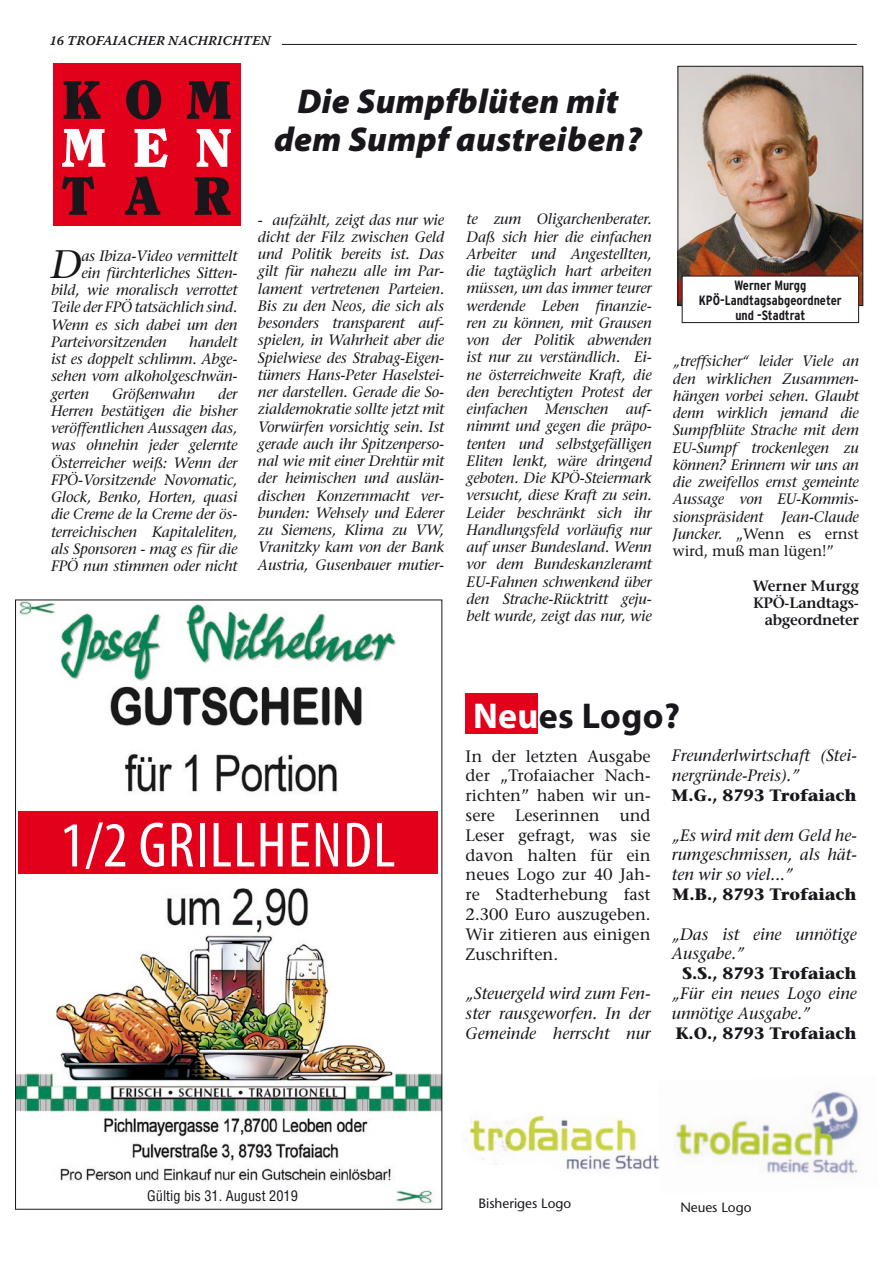
<style>
.page{position:relative;width:893px;height:1263px;background:#fff}
.page>*{position:absolute;margin:0;border:0;box-sizing:border-box;transform-origin:0 0}
.Fließtext{font:condensed 64.5px "Myriad Pro";letter-spacing:.02em;color:#fff}
.t1{font:900 54px "Clearface";letter-spacing:.51em;color:#1a171c}
.t2{font:900 54px "Clearface";color:#fff}
.swt-twxt{font:italic 39.6px "Stone Serif";color:#1a171c}
.Titel_2{font:700 36px "Myriad Pro";letter-spacing:.01em;color:#1a171c}
.Titel_2-2{font:italic 900 34.5px/38px "Myriad Pro";letter-spacing:.01em;color:#1a171c;text-align:center}
.swt-twxt-2{font:italic 16.5px/19.8px "Stone Serif";color:#1a171c}
.swt-twxt-3{font:16.5px/19.8px "Stone Serif";color:#1a171c;text-align:justify}
.swt-twxt-4{font:700 16.5px "Stone Serif";color:#1a171c}
.swt-twxt-5{font:italic 15px/17.2px "Stone Serif";letter-spacing:-.01em;color:#1a171c;text-align:justify}
.swt-twxt-6{font:600 15px/17.2px "Stone Serif";letter-spacing:-.02em;color:#1a171c;text-align:right}
.swt-twxt-7{font:600 15px "Stone Serif";color:#1a171c}
.Fließtext-2{font:condensed 14.4px "Helvetica";color:#1a171c}
.t3{font:700 condensed 13.5px/15px "Interstate";color:#1a171c;text-align:center}
.t4{font:13.5px "Warnock Pro Semibold It Capt";letter-spacing:.01em;color:#1a171c}
.Bildtext{font:13.5px "Stone Sans";color:#1a171c}
.s1{font-style:normal}
.s2{color:#fff}
</style>
<div class="page">
<hr style="left:282px;top:44px;width:575px;height:1px;background:#1a171c">
<img style="left:17px;top:602px;width:423px;height:602px">
<div style="left:18px;top:811px;width:420px;height:63px;background:#e2001a"></div>
<div style="left:140px;top:1184px;width:165px;height:22px;background:#fff"></div>
<div style="left:53px;top:64px;width:187px;height:162px;background:#e2001a"></div>
<img style="left:679px;top:68px;width:182px;height:236px">
<div style="left:677px;top:66px;width:186px;height:240px;border:1px solid #1a171c"></div>
<div style="left:682px;top:276px;width:177px;height:47px;background:#fff"></div>
<div style="left:682px;top:276px;width:177px;height:47px;border:1px solid #1a171c"></div>
<div style="left:466px;top:693px;width:72px;height:40px;background:#e2001a"></div>
<img style="left:469px;top:1115px;width:189px;height:55px">
<img style="left:658px;top:1091px;width:201px;height:83px">
<p class="t4" style="left:50px;top:32px;width:222px">16 TROFAIACHER NACHRICHTEN</p>
<p class="t1" style="left:62px;top:66px;width:172px">KOM</p>
<p class="t2" style="left:62px;top:114px;width:172px">MEN</p>
<p class="t1" style="left:62px;top:162px;width:172px">TAR</p>
<p class="swt-twxt" style="left:51px;top:240px;width:32px">D</p>
<p class="swt-twxt-5" style="left:81px;top:247px;width:158px">as Ibiza-Video vermittelt</p>
<p class="swt-twxt-5" style="left:81px;top:264px;width:158px">ein fürchterliches Sitten-</p>
<p class="swt-twxt-5" style="left:51px;top:281px;width:188px">bild, wie moralisch verrottet</p>
<p class="swt-twxt-5" style="left:51px;top:298px;width:188px">Teile der FPÖ tatsächlich sind.</p>
<p class="swt-twxt-5" style="left:51px;top:316px;width:188px">Wenn es sich dabei um den</p>
<p class="swt-twxt-5" style="left:51px;top:333px;width:117px">Parteivorsitzenden</p>
<p class="swt-twxt-5" style="left:51px;top:333px;width:188px;text-indent:138px">handelt ist es doppelt schlimm. Abge&shy;sehen vom alkoholgeschwän&shy;gerten</p>
<p class="swt-twxt-5" style="left:51px;top:385px;width:188px;text-indent:167px">der Herren bestätigen die bisher veröffentlichen Aussagen das, was ohnehin jeder gelernte Österreicher weiß: Wenn der FPÖ-Vorsitzende Novomatic, Glock, Benko, Horten, quasi die Creme de la Creme der ös&shy;terreichischen Kapitaleliten, als Sponsoren - mag es für die FPÖ nun stimmen oder nicht</p>
<p class="swt-twxt-5" style="left:112px;top:385px;width:85px">Größenwahn</p>
<p class="Titel_2-2" style="left:274px;top:81px;width:369px">Die Sumpfblüten mit dem Sumpf austreiben?</p>
<p class="swt-twxt-5" style="left:258px;top:211px;width:188px">- aufzählt, zeigt das nur wie dicht der Filz zwischen Geld und Politik bereits ist. Das gilt für nahezu alle im Par&shy;lament vertretenen Parteien.<br>Bis zu den Neos, die sich als besonders transparent auf&shy;spielen, in Wahrheit aber die Spielwiese des Strabag-Eigen&shy;tümers Hans-Peter Haselstei&shy;ner darstellen. Gerade die So&shy;zialdemokratie sollte jetzt mit Vorwürfen vorsichtig sein. Ist gerade auch ihr Spitzenperso&shy;nal wie mit einer Drehtür mit der heimischen und auslän&shy;dischen Konzernmacht ver&shy;bunden: Wehsely und Ederer zu Siemens, Klima zu VW, Vranitzky kam von der Bank Austria, Gusenbauer mutier-</p>
<p class="swt-twxt-5" style="left:466px;top:211px;width:187px">te zum Oligarchenberater.<br>Daß sich hier die einfachen Arbeiter und Angestellten, die tagtäglich hart arbeiten müssen, um das immer teurer werdende Leben finanzie&shy;ren zu können, mit Grausen von der Politik abwenden ist nur zu verständlich. Ei&shy;ne österreichweite Kraft, die den berechtigten Protest der einfachen Menschen auf&shy;nimmt und gegen die präpo&shy;tenten und selbstgefälligen Eliten lenkt, wäre dringend geboten. Die KPÖ-Steiermark versucht, diese Kraft zu sein.<br>Leider beschränkt sich ihr Handlungsfeld vorläufig nur auf unser Bundesland. Wenn vor dem Bundeskanzleramt EU-Fahnen schwenkend über den Strache-Rücktritt geju&shy;belt wurde, zeigt das nur, wie</p>
<p class="t3" style="left:734px;top:277px;width:74px">Werner Murgg</p>
<p class="t3" style="left:699px;top:292px;width:144px">KPÖ-Landtagsabgeordneter und -Stadtrat</p>
<p class="swt-twxt-5" style="left:673px;top:352px;width:188px">„treffsicher“ leider Viele an den wirklichen Zusammen&shy;hängen vorbei sehen. Glaubt denn wirklich jemand die Sumpfblüte Strache mit dem EU-Sumpf trockenlegen zu können? Erinnern wir uns an die zweifellos ernst gemeinte Aussage von EU-Kommis&shy;sionspräsident Jean-Claude Juncker. <span class="s1">„Wenn es ernst wird, muß man lügen!”</span></p>
<p class="swt-twxt-7" style="left:753px;top:576px;width:108px">Werner Murgg</p>
<p class="swt-twxt-6" style="left:753px;top:594px;width:107px">KPÖ-Landtags&shy;abgeordneter</p>
<p class="Fließtext" style="left:60px;top:806px;width:337px">1/2 GRILLHENDL</p>
<p class="Fließtext-2" style="left:147px;top:1186px;width:152px">Gültig bis 31. August 2019</p>
<p class="Titel_2" style="left:473px;top:692px;width:209px"><span class="s2">Neu</span>es Logo?</p>
<p class="swt-twxt-3" style="left:466px;top:746px;width:186px">In der letzten Ausgabe der „Trofaiacher Nach&shy;richten” haben wir un&shy;sere Leserinnen und Leser gefragt, was sie davon halten für ein neues Logo zur 40 Jah&shy;re Stadterhebung fast 2.300 Euro auszugeben.<br>Wir zitieren aus einigen Zuschriften.</p>
<p class="swt-twxt-2" style="left:466px;top:983px;width:186px;text-align:justify">„Steuergeld wird zum Fen&shy;ster rausgeworfen. In der Gemeinde herrscht nur</p>
<p class="swt-twxt-2" style="left:672px;top:746px;width:186px">Freunderlwirtschaft (Stei&shy;nergründe-Preis).”</p>
<p class="swt-twxt-4" style="left:672px;top:785px;width:186px">M.G., 8793 Trofaiach</p>
<p class="swt-twxt-2" style="left:672px;top:825px;width:186px;text-align:justify">„Es wird mit dem Geld he&shy;rumgeschmissen, als hät&shy;ten wir so viel...”</p>
<p class="swt-twxt-4" style="left:673px;top:884px;width:185px">M.B., 8793 Trofaiach</p>
<p class="swt-twxt-2" style="left:672px;top:924px;width:186px">„Das ist eine unnötige<br>Ausgabe.”</p>
<p class="swt-twxt-4" style="left:682px;top:963px;width:176px">S.S., 8793 Trofaiach</p>
<p class="swt-twxt-2" style="left:672px;top:983px;width:186px">„Für ein neues Logo eine unnötige Ausgabe.”</p>
<p class="swt-twxt-4" style="left:675px;top:1022px;width:183px">K.O., 8793 Trofaiach</p>
<p class="Bildtext" style="left:478px;top:1195px;width:94px">Bisheriges Logo</p>
<p class="Bildtext" style="left:680px;top:1199px;width:73px">Neues Logo</p>
</div>
